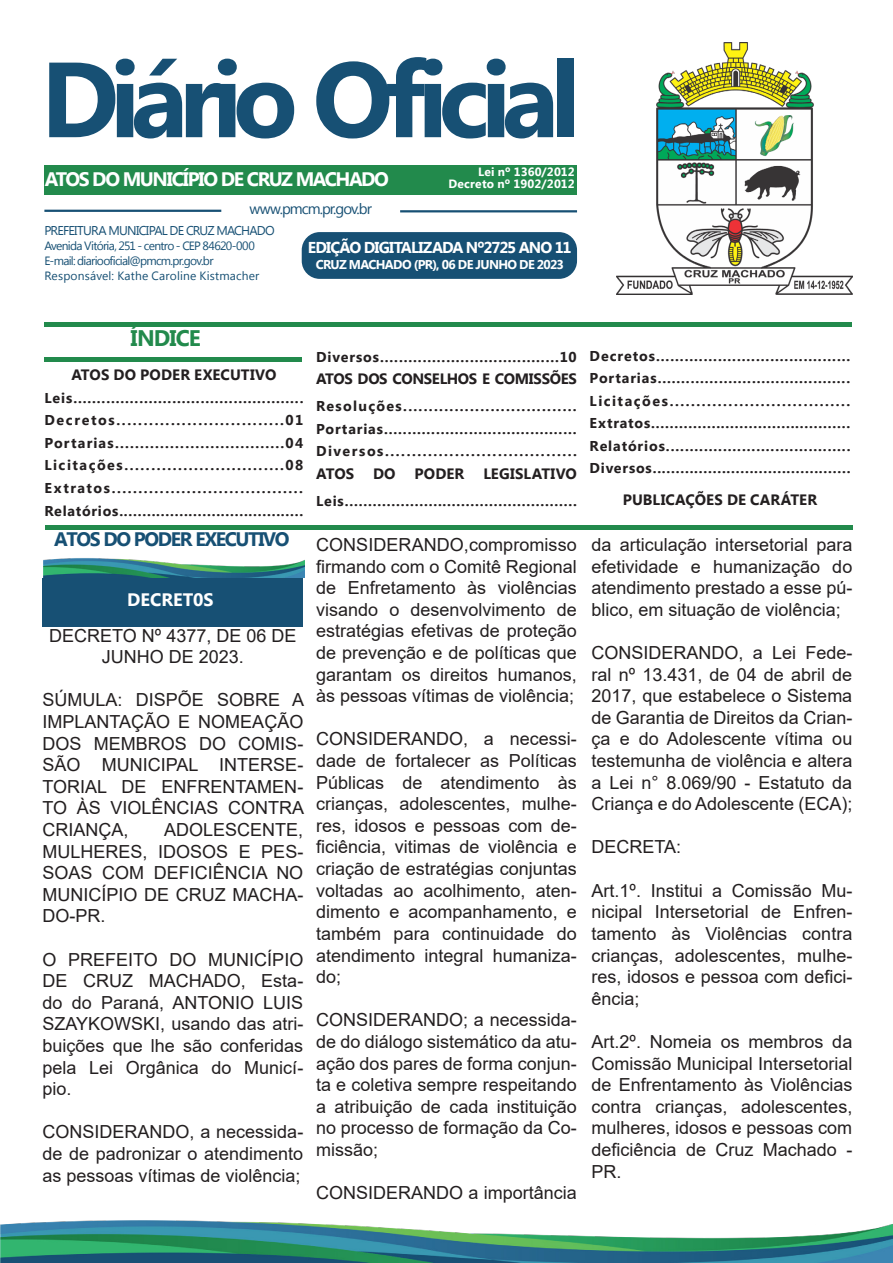
<style>
.page{position:relative;width:893px;height:1263px;background:#fff}
.page>*{position:absolute;margin:0;border:0;box-sizing:border-box;transform-origin:0 0}
.t1{font:700 106.5px "Myanmar Text";letter-spacing:-.085em;color:#175074}
.t2{font:700 22.5px "Myanmar Text";letter-spacing:-.04em;color:#228a4c}
.t3{font:700 19.5px "Myanmar Text";letter-spacing:-.075em;color:#fff}
.t4{font:700 19.5px "Myanmar Text";letter-spacing:-.07em;color:#175074}
.t5{font:18px/21.6px "Arial";color:#231f20;text-align:justify}
.t6{font:700 18px "Myanmar Text";color:#fff}
.t7{font:700 15.75px "Myanmar Text";letter-spacing:-.055em;color:#fff}
.t8{font:700 15px "Myanmar Text";color:#231f20}
.t9{font:700 15px "Myanmar Text";letter-spacing:-.025em;color:#231f20}
.t10{font:15px "Myanmar Text";letter-spacing:-.065em;color:#175074}
.t11{font:700 14.25px/22.5px "Myanmar Text";letter-spacing:.07em;color:#231f20}
.t12{font:700 14.25px "Myanmar Text";letter-spacing:.105em;color:#231f20}
.t13{font:700 14.25px "Myanmar Text";letter-spacing:.05em;color:#231f20}
.t14{font:700 14.25px "Myanmar Text";letter-spacing:.115em;color:#231f20}
.t15{font:12.75px "Myanmar Text";letter-spacing:-.06em;color:#175074}
.t16{font:700 12.75px "Myanmar Text";letter-spacing:-.05em;color:#fff}
.t17{font:12px "Myanmar Text";letter-spacing:-.05em;color:#175074}
.t18{font:12px "Myanmar Text";letter-spacing:.015em;color:#175074}
.t19{font:700 12px "Myanmar Text";letter-spacing:.015em;color:#fff}
</style>
<div class="page">
<img style="left:616px;top:42px;width:236px;height:252px">
<div style="left:44px;top:165px;width:533px;height:29px;background:#228a4c"></div>
<hr style="left:44px;top:210px;width:177px;height:2px;background:#175074">
<hr style="left:400px;top:210px;width:177px;height:2px;background:#175074">
<div style="left:302px;top:232px;width:275px;height:47px;background:#175074;border-radius:18px"></div>
<hr style="left:44px;top:322px;width:808px;height:4px;background:#228a4c">
<hr style="left:45px;top:525px;width:808px;height:4px;background:#228a4c">
<div style="left:44px;top:357px;width:258px;height:5px;background:#228a4c"></div>
<img style="left:0;top:1220px;width:893px;height:43px">
<img style="left:43px;top:558px;width:261px;height:20px">
<div style="left:43px;top:578px;width:260px;height:49px;background:#175074"></div>
<p class="t1" style="left:41px;top:38px;width:541px">Diário Oficial</p>
<p class="t3" style="left:45px;top:168px;width:346px">ATOS DO MUNICÍPIO DE CRUZ MACHADO</p>
<p class="t19" style="left:478px;top:164px;width:98px">Lei nº 1360/2012</p>
<p class="t19" style="left:448px;top:176px;width:128px">Decreto nº 1902/2012</p>
<p class="t10" style="left:249px;top:200px;width:124px">www.pmcm.pr.gov.br</p>
<p class="t15" style="left:44px;top:223px;width:232px">PREFEITURA MUNICIPAL DE CRUZ MACHADO</p>
<p class="t17" style="left:44px;top:239px;width:212px">Avenida Vitória, 251 - centro - CEP 84620-000</p>
<p class="t17" style="left:44px;top:254px;width:171px">E-mail: diariooficial@pmcm.pr.gov.br</p>
<p class="t18" style="left:44px;top:269px;width:217px">Responsável: Kathe Caroline Kistmacher</p>
<p class="t7" style="left:308px;top:238px;width:265px">EDIÇÃO DIGITALIZADA Nº2725 ANO 11</p>
<p class="t16" style="left:316px;top:257px;width:250px">CRUZ MACHADO (PR), 06 DE JUNHO DE 2023</p>
<p class="t2" style="left:131px;top:325px;width:72px">ÍNDICE</p>
<p class="t8" style="left:71px;top:366px;width:207px">ATOS DO PODER EXECUTIVO</p>
<p class="t11" style="left:44px;top:387px;width:261px">Leis.................................................</p>
<p class="t14" style="left:44px;top:412px;width:260px">Decretos...............................01</p>
<p class="t11" style="left:44px;top:432px;width:260px">Portarias..................................04</p>
<p class="t12" style="left:44px;top:457px;width:260px">Licitações..............................08</p>
<p class="t12" style="left:44px;top:480px;width:260px">Extratos....................................</p>
<p class="t13" style="left:44px;top:502px;width:260px">Relatórios........................................</p>
<p class="t11" style="left:316px;top:345px;width:262px">Diversos......................................10</p>
<p class="t9" style="left:316px;top:370px;width:262px">ATOS DOS CONSELHOS E COMISSÕES</p>
<p class="t11" style="left:316px;top:395px;width:262px">Resoluções..................................<br>Portarias.........................................</p>
<p class="t12" style="left:316px;top:443px;width:262px">Diversos....................................</p>
<p class="t8" style="left:316px;top:465px;width:40px">ATOS</p>
<p class="t8" style="left:373px;top:465px;width:24px">DO</p>
<p class="t8" style="left:415px;top:465px;width:51px">PODER</p>
<p class="t8" style="left:483px;top:465px;width:95px">LEGISLATIVO</p>
<p class="t11" style="left:316px;top:489px;width:262px">Leis..................................................</p>
<p class="t4" style="left:54px;top:528px;width:237px">ATOS DO PODER EXECUTIVO</p>
<p class="t5" style="left:316px;top:534px;width:262px">CONSIDERANDO,compromisso firmando com o Comitê Regional de Enfretamento às violências visando o desenvolvimento de estratégias efetivas de proteção de prevenção e de políticas que garantam os direitos humanos, às pessoas vítimas de violência;</p>
<p class="t5" style="left:316px;top:728px;width:262px">CONSIDERANDO, a necessi&shy;dade de fortalecer as Políticas Públicas de atendimento às crianças, adolescentes, mulhe&shy;res, idosos e pessoas com de&shy;ficiência, vitimas de violência e criação de estratégias conjuntas voltadas ao acolhimento, aten&shy;dimento e acompanhamento, e também para continuidade do atendimento integral humaniza&shy;do;</p>
<p class="t5" style="left:316px;top:1009px;width:262px">CONSIDERANDO; a necessida&shy;de do diálogo sistemático da atu&shy;ação dos pares de forma conjun&shy;ta e coletiva sempre respeitando a atribuição de cada instituição no processo de formação da Co&shy;missão;</p>
<p class="t5" style="left:316px;top:1182px;width:262px">CONSIDERANDO a importância</p>
<p class="t6" style="left:127px;top:589px;width:88px">DECRET0S</p>
<p class="t5" style="left:49px;top:624px;width:249px;text-align:center">DECRETO Nº 4377, DE 06 DE<br>JUNHO DE 2023.</p>
<p class="t5" style="left:43px;top:689px;width:263px">SÚMULA: DISPÕE SOBRE A IMPLANTAÇÃO E NOMEAÇÃO DOS MEMBROS DO COMIS-SÃO MUNICIPAL INTERSE-TORIAL DE ENFRENTAMEN-TO ÀS VIOLÊNCIAS CONTRA CRIANÇA,</p>
<p class="t5" style="left:43px;top:819px;width:262px;text-indent:122px">ADOLESCENTE, MULHERES, IDOSOS E PES-SOAS COM DEFICIÊNCIA NO MUNICÍPIO DE CRUZ MACHA-DO-PR.</p>
<p class="t5" style="left:43px;top:948px;width:262px">O PREFEITO DO MUNICÍPIO DE CRUZ MACHADO, Esta&shy;do do Paraná, ANTONIO LUIS SZAYKOWSKI, usando das atri&shy;buições que lhe são conferidas pela Lei Orgânica do Municí&shy;pio.</p>
<p class="t5" style="left:43px;top:1121px;width:262px">CONSIDERANDO, a necessida&shy;de de padronizar o atendimento as pessoas vítimas de violência;</p>
<p class="t11" style="left:590px;top:345px;width:262px">Decretos.........................................</p>
<p class="t11" style="left:590px;top:367px;width:262px">Portarias.........................................</p>
<p class="t12" style="left:590px;top:393px;width:262px">Licitações..................................</p>
<p class="t11" style="left:590px;top:412px;width:262px">Extratos...........................................</p>
<p class="t11" style="left:590px;top:435px;width:262px">Relatórios.......................................</p>
<p class="t11" style="left:590px;top:457px;width:262px">Diversos...........................................</p>
<p class="t8" style="left:623px;top:491px;width:196px">PUBLICAÇÕES DE CARÁTER</p>
<p class="t5" style="left:591px;top:534px;width:262px">da articulação intersetorial para efetividade e humanização do atendimento prestado a esse pú&shy;blico, em situação de violência;</p>
<p class="t5" style="left:591px;top:642px;width:262px">CONSIDERANDO, a Lei Fede&shy;ral nº 13.431, de 04 de abril de 2017, que estabelece o Sistema de Garantia de Direitos da Crian&shy;ça e do Adolescente vítima ou testemunha de violência e altera a Lei n° 8.069/90 - Estatuto da Criança e do Adolescente (ECA);</p>
<p class="t5" style="left:591px;top:836px;width:91px">DECRETA:</p>
<p class="t5" style="left:591px;top:879px;width:262px">Art.1º. Institui a Comissão Mu&shy;nicipal Intersetorial de Enfren&shy;tamento às Violências contra crianças, adolescentes, mulhe&shy;res, idosos e pessoa com defici&shy;ência;</p>
<p class="t5" style="left:591px;top:1031px;width:262px">Art.2º. Nomeia os membros da Comissão Municipal Intersetorial de Enfrentamento às Violências contra crianças, adolescentes, mulheres, idosos e pessoas com deficiência de Cruz Machado - PR.</p>
</div>
